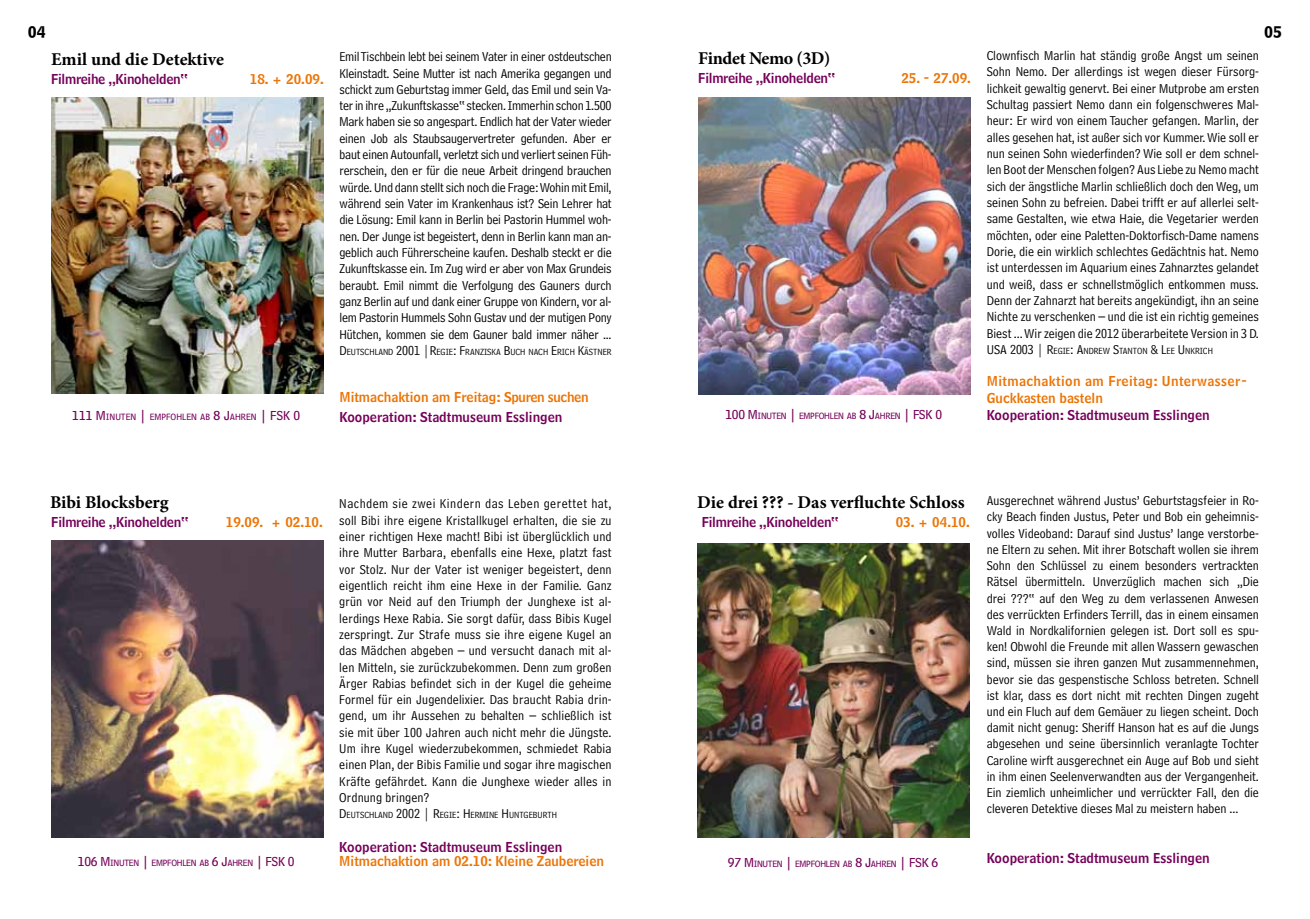
<style>
.page{position:relative;width:1310px;height:919px;background:#fff}
.page>*{position:absolute;margin:0;border:0;box-sizing:border-box;transform-origin:0 0}
.t1{font:700 18px "Minion Pro";color:#000}
.t2{font:700 18px "Minion Pro";letter-spacing:-.02em;color:#000}
.t3{font:13.5px/16.4px "Bell Centennial Address";color:#000;text-align:justify}
.t4{font:13.5px "Bell Centennial Name And Number";color:#750059}
.t5{font:13.5px "Bell Centennial Name And Number";color:#ec7405}
.t6{font:13.5px "Bell Centennial Name And Number";letter-spacing:-.02em;color:#750059}
.t7{font:13.5px/16.4px "Bell Centennial Name And Number";letter-spacing:.03em;color:#ec7405}
.t8{font:13.5px "Bell Centennial Bold Listing";color:#000}
.t9{font:9.45px "Bell Centennial Address";color:#000}
.t10{font:9.45px "Bell Centennial Sub Caption";letter-spacing:-.03em;color:#750059}
.t11{font:9.45px "Bell Centennial Sub Caption";color:#750059}
.s1{font-size:13.5px}
</style>
<div class="page">
<img style="left:51px;top:541px;width:272px;height:296px">
<img style="left:51px;top:98px;width:272px;height:296px">
<img style="left:698px;top:97px;width:272px;height:297px">
<img style="left:697px;top:543px;width:272px;height:294px">
<p class="t8" style="left:28px;top:23px;width:20px">04</p>
<p class="t8" style="left:1264px;top:23px;width:20px">05</p>
<h1 class="t1" style="left:51px;top:47px;width:174px">Emil und die Detektive</h1>
<p class="t6" style="left:51px;top:71px;width:138px">Filmreihe „Kinohelden“</p>
<p class="t5" style="left:250px;top:71px;width:75px">18. + 20.09.</p>
<p class="t11" style="left:72px;top:411px;width:229px"><span class="s1">111 M</span>INUTEN <span class="s1">|</span> EMPFOHLEN AB <span class="s1">8 J</span>AHREN <span class="s1">| FSK 0</span></p>
<p class="t3" style="left:339px;top:49px;width:274px">Emil Tischbein lebt bei seinem Vater in einer ostdeutschen Kleinstadt. Seine Mutter ist nach Amerika gegangen und schickt zum Geburtstag immer Geld, das Emil und sein Va&shy;ter in ihre „Zukunftskasse“ stecken. Immerhin schon 1.500<br>Mark haben sie so angespart. Endlich hat der Vater wieder einen Job als Staubsaugervertreter gefunden. Aber er baut einen Autounfall, verletzt sich und verliert seinen Füh&shy;rerschein, den er für die neue Arbeit dringend brauchen würde. Und dann stellt sich noch die Frage: Wohin mit Emil, während sein Vater im Krankenhaus ist? Sein Lehrer hat die Lösung: Emil kann in Berlin bei Pastorin Hummel woh&shy;nen. Der Junge ist begeistert, denn in Berlin kann man an&shy;geblich auch Führerscheine kaufen. Deshalb steckt er die Zukunftskasse ein. Im Zug wird er aber von Max Grundeis beraubt. Emil nimmt die Verfolgung des Gauners durch ganz Berlin auf und dank einer Gruppe von Kindern, vor al&shy;lem Pastorin Hummels Sohn Gustav und der mutigen Pony Hütchen, kommen sie dem Gauner bald immer näher ...</p>
<p class="t9" style="left:339px;top:346px;width:274px"><span class="s1">D</span>EUTSCHLAND <span class="s1">2001 |R</span>EGIE<span class="s1">: F</span>RANZISKA <span class="s1">B</span> UCH NACH <span class="s1">E</span>RICH <span class="s1">K</span>ÄSTNER</p>
<p class="t5" style="left:339px;top:389px;width:250px">Mitmachaktion am Freitag: Spuren suchen</p>
<p class="t4" style="left:339px;top:408px;width:224px">Kooperation: Stadtmuseum Esslingen</p>
<h1 class="t2" style="left:698px;top:46px;width:134px">Findet Nemo (3D)</h1>
<p class="t6" style="left:698px;top:70px;width:138px">Filmreihe „Kinohelden“</p>
<p class="t5" style="left:901px;top:70px;width:71px">25. - 27.09.</p>
<p class="t3" style="left:986px;top:47px;width:274px">Clownfisch Marlin hat ständig große Angst um seinen Sohn Nemo. Der allerdings ist wegen dieser Fürsorg&shy;lichkeit gewaltig genervt. Bei einer Mutprobe am ersten Schultag passiert Nemo dann ein folgenschweres Mal&shy;heur: Er wird von einem Taucher gefangen. Marlin, der alles gesehen hat, ist außer sich vor Kummer. Wie soll er nun seinen Sohn wiederfinden? Wie soll er dem schnel&shy;len Boot der Menschen folgen? Aus Liebe zu Nemo macht sich der ängstliche Marlin schließlich doch den Weg, um seinen Sohn zu befreien. Dabei trifft er auf allerlei selt&shy;same Gestalten, wie etwa Haie, die Vegetarier werden möchten, oder eine Paletten-Doktorfisch-Dame namens Dorie, die ein wirklich schlechtes Gedächtnis hat. Nemo ist unterdessen im Aquarium eines Zahnarztes gelandet und weiß, dass er schnellstmöglich entkommen muss.<br>Denn der Zahnarzt hat bereits angekündigt, ihn an seine Nichte zu verschenken – und die ist ein richtig gemeines Biest ... Wir zeigen die 2012 überarbeitete Version in 3 D.</p>
<p class="t9" style="left:986px;top:345px;width:228px"><span class="s1">USA 2003 | R</span>EGIE<span class="s1">: A</span>NDREW <span class="s1">S</span>TANTON <span class="s1">&amp; L</span>EE <span class="s1">U</span> NKRICH</p>
<p class="t7" style="left:986px;top:373px;width:262px">Mitmachaktion am Freitag: Unterwasser-<br>Guckkasten basteln</p>
<p class="t10" style="left:725px;top:409px;width:218px"><span class="s1">100 M</span>INUTEN <span class="s1">|</span> EMPFOHLEN AB <span class="s1">8 J</span>AHREN <span class="s1">| FSK 0</span></p>
<p class="t4" style="left:986px;top:407px;width:224px">Kooperation: Stadtmuseum Esslingen</p>
<h1 class="t1" style="left:50px;top:489px;width:120px">Bibi Blocksberg</h1>
<p class="t6" style="left:51px;top:513px;width:139px">Filmreihe „Kinohelden“</p>
<p class="t5" style="left:226px;top:513px;width:99px">19.09. + 02.10.</p>
<p class="t10" style="left:78px;top:857px;width:218px"><span class="s1">106 M</span>INUTEN <span class="s1">|</span> EMPFOHLEN AB <span class="s1">6 J</span>AHREN <span class="s1">| FSK 0</span></p>
<p class="t3" style="left:339px;top:495px;width:274px">Nachdem sie zwei Kindern das Leben gerettet hat, soll Bibi ihre eigene Kristallkugel erhalten, die sie zu einer richtigen Hexe macht! Bibi ist überglücklich und ihre Mutter Barbara, ebenfalls eine Hexe, platzt fast vor Stolz. Nur der Vater ist weniger begeistert, denn eigentlich reicht ihm eine Hexe in der Familie. Ganz grün vor Neid auf den Triumph der Junghexe ist al&shy;lerdings Hexe Rabia. Sie sorgt dafür, dass Bibis Kugel zerspringt. Zur Strafe muss sie ihre eigene Kugel an das Mädchen abgeben – und versucht danach mit al&shy;len Mitteln, sie zurückzubekommen. Denn zum großen Ärger Rabias befindet sich in der Kugel die geheime Formel für ein Jugendelixier. Das braucht Rabia drin&shy;gend, um ihr Aussehen zu behalten – schließlich ist sie mit über 100 Jahren auch nicht mehr die Jüngste.<br>Um ihre Kugel wiederzubekommen, schmiedet Rabia einen Plan, der Bibis Familie und sogar ihre magischen Kräfte gefährdet. Kann die Junghexe wieder alles in Ordnung bringen?</p>
<p class="t9" style="left:339px;top:809px;width:219px"><span class="s1">D</span>EUTSCHLAND <span class="s1">2002 | R</span>EGIE<span class="s1">: H</span> ERMINE <span class="s1">H</span> UNTGEBURTH</p>
<p class="t4" style="left:339px;top:838px;width:224px">Kooperation: Stadtmuseum Esslingen</p>
<p class="t5" style="left:339px;top:852px;width:266px">Mitmachaktion am 02.10: Kleine Zaubereien</p>
<h1 class="t1" style="left:697px;top:489px;width:269px">Die drei ??? - Das verfluchte Schloss</h1>
<p class="t6" style="left:702px;top:513px;width:139px">Filmreihe „Kinohelden“</p>
<p class="t5" style="left:895px;top:513px;width:76px">03. + 04.10.</p>
<p class="t10" style="left:728px;top:858px;width:212px"><span class="s1">97 M</span>INUTEN <span class="s1">|</span> EMPFOHLEN AB <span class="s1">8 J</span>AHREN <span class="s1">| FSK 6</span></p>
<p class="t3" style="left:986px;top:492px;width:274px">Ausgerechnet während Justus’ Geburtstagsfeier in Ro&shy;cky Beach finden Justus, Peter und Bob ein geheimnis&shy;volles Videoband: Darauf sind Justus’ lange verstorbe&shy;ne Eltern zu sehen. Mit ihrer Botschaft wollen sie ihrem Sohn den Schlüssel zu einem besonders vertrackten Rätsel übermitteln. Unverzüglich machen sich „Die drei ???“ auf den Weg zu dem verlassenen Anwesen des verrückten Erfinders Terrill, das in einem einsamen Wald in Nordkalifornien gelegen ist. Dort soll es spu&shy;ken! Obwohl die Freunde mit allen Wassern gewaschen sind, müssen sie ihren ganzen Mut zusammennehmen, bevor sie das gespenstische Schloss betreten. Schnell ist klar, dass es dort nicht mit rechten Dingen zugeht und ein Fluch auf dem Gemäuer zu liegen scheint. Doch damit nicht genug: Sheriff Hanson hat es auf die Jungs abgesehen und seine übersinnlich veranlagte Tochter Caroline wirft ausgerechnet ein Auge auf Bob und sieht in ihm einen Seelenverwandten aus der Vergangenheit.<br>Ein ziemlich unheimlicher und verrückter Fall, den die cleveren Detektive dieses Mal zu meistern haben ...</p>
<p class="t4" style="left:986px;top:849px;width:224px">Kooperation: Stadtmuseum Esslingen</p>
</div>
